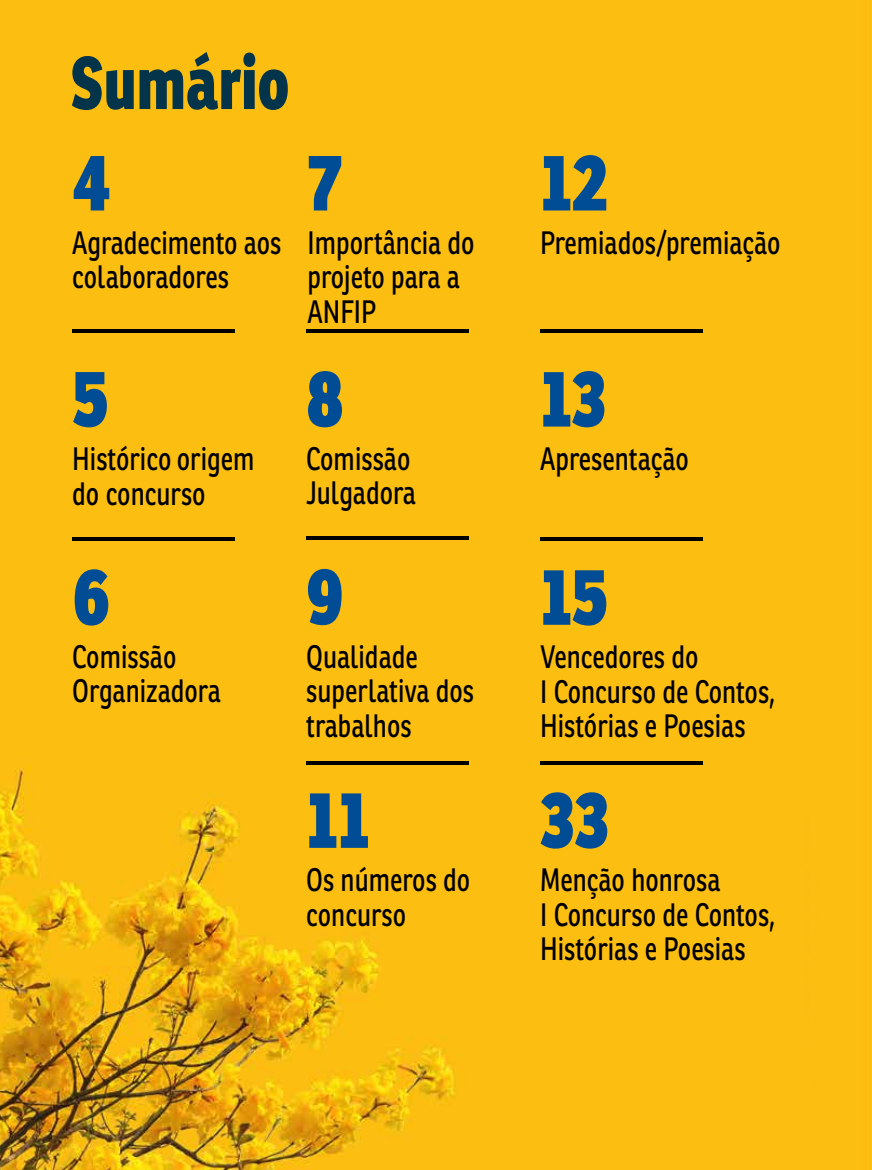
<style>
.page{position:relative;width:872px;height:1170px;background:#fff}
.page>*{position:absolute;margin:0;border:0;box-sizing:border-box;transform-origin:0 0}
.t1{font:800 79.5px "Ronnia";color:#004d95;scale:.8 1}
.t2{font:800 72.3px "Ronnia";color:#04344a;scale:.8 1}
.t3{font:31.5px/34.5px "Ronnia";color:#000;scale:.8 1}
</style>
<div class="page">
<img style="left:0;top:0;width:872px;height:1169px">
<hr style="left:72px;top:329px;width:163px;height:3px;background:#000">
<hr style="left:306px;top:329px;width:163px;height:3px;background:#000">
<hr style="left:306px;top:536px;width:163px;height:4px;background:#000">
<hr style="left:306px;top:761px;width:163px;height:3px;background:#000">
<hr style="left:540px;top:329px;width:163px;height:3px;background:#000">
<hr style="left:72px;top:537px;width:163px;height:3px;background:#000">
<hr style="left:540px;top:537px;width:163px;height:3px;background:#000">
<hr style="left:540px;top:761px;width:163px;height:3px;background:#000">
<h2 class="t2" style="left:71px;top:36px;width:275px">Sumário</h2>
<h1 class="t1" style="left:72px;top:129px;width:50px">4</h1>
<p class="t3" style="left:72px;top:225px;width:263px">Agradecimento aos colaboradores</p>
<h1 class="t1" style="left:307px;top:129px;width:44px">7</h1>
<p class="t3" style="left:307px;top:225px;width:210px">Importância do projeto para a<br>ANFIP</p>
<h1 class="t1" style="left:72px;top:345px;width:48px">5</h1>
<p class="t3" style="left:72px;top:441px;width:229px">Histórico origem do concurso</p>
<h1 class="t1" style="left:306px;top:345px;width:48px">8</h1>
<p class="t3" style="left:306px;top:441px;width:139px">Comissão<br>Julgadora</p>
<h1 class="t1" style="left:72px;top:543px;width:49px">6</h1>
<p class="t3" style="left:72px;top:639px;width:187px">Comissão<br>Organizadora</p>
<h1 class="t1" style="left:306px;top:543px;width:49px">9</h1>
<p class="t3" style="left:306px;top:639px;width:211px">Qualidade superlativa dos trabalhos</p>
<h1 class="t1" style="left:306px;top:766px;width:80px">11</h1>
<p class="t3" style="left:306px;top:862px;width:206px">Os números do concurso</p>
<h1 class="t1" style="left:540px;top:129px;width:87px">12</h1>
<p class="t3" style="left:540px;top:225px;width:302px">Premiados/premiação</p>
<h1 class="t1" style="left:540px;top:345px;width:85px">13</h1>
<p class="t3" style="left:540px;top:441px;width:187px">Apresentação</p>
<h1 class="t1" style="left:540px;top:543px;width:88px">15</h1>
<p class="t3" style="left:540px;top:639px;width:295px">Vencedores do<br>I Concurso de Contos,<br>Histórias e Poesias</p>
<h1 class="t1" style="left:540px;top:766px;width:88px">33</h1>
<p class="t3" style="left:540px;top:862px;width:295px">Menção honrosa<br>I Concurso de Contos,<br>Histórias e Poesias</p>
</div>
